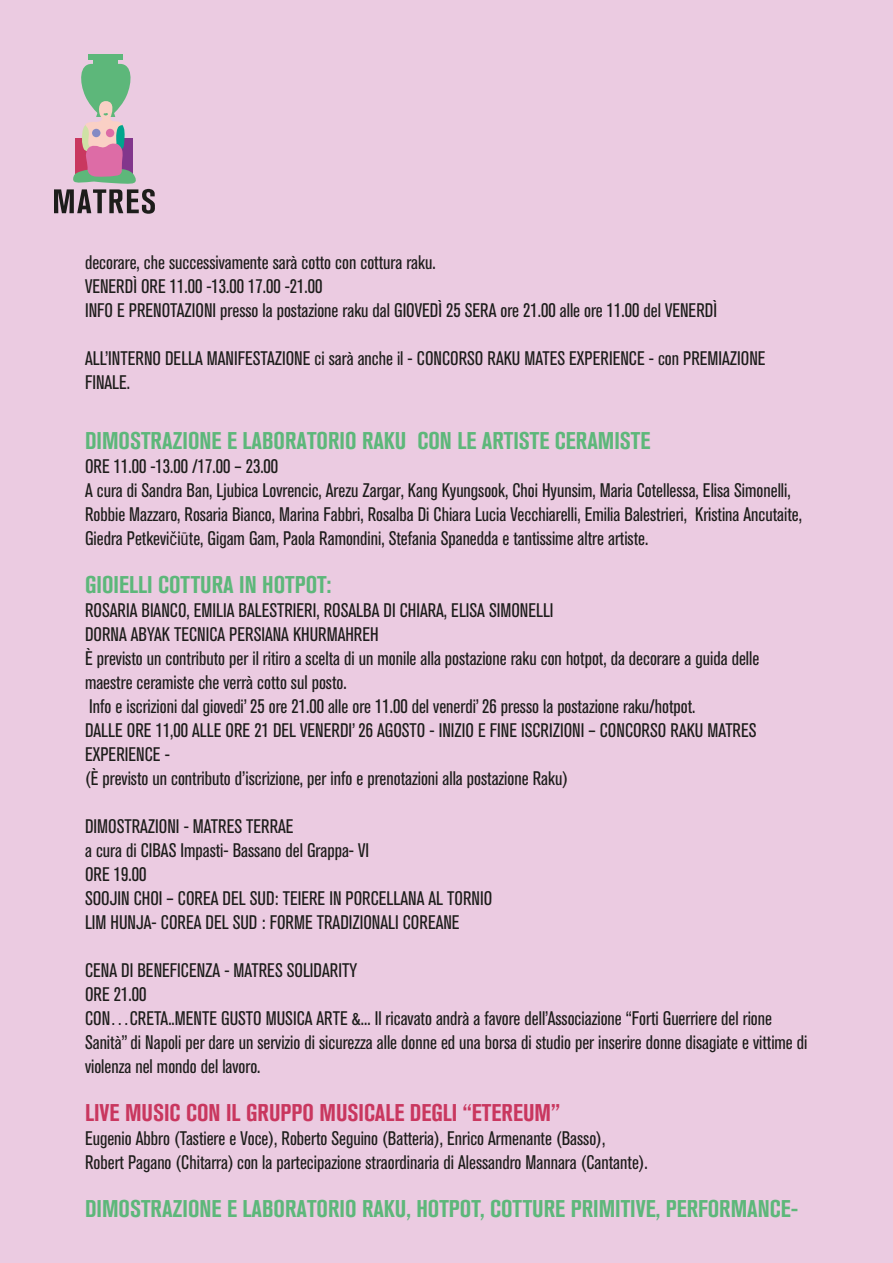
<style>
.page{position:relative;width:893px;height:1263px;background:#ebcbe1}
.page>*{position:absolute;margin:0;border:0;box-sizing:border-box;transform-origin:0 0}
.t1{font:700 condensed 24px "Akzidenz Grotesk BQ";color:#5db77a}
.t2{font:700 condensed 24px "Akzidenz Grotesk BQ";color:#c9375f}
.t3{font:condensed 19.5px/24px "Akzidenz Grotesk BQ";color:#1d1d1b}
.s1{font-family:"Barlow Condensed";font-stretch:normal}
</style>
<div class="page">
<div style="left:93px;top:58px;width:25px;height:7px;background:#5db77a"></div>
<div style="left:88px;top:54px;width:35px;height:5px;background:#5db77a"></div>
<svg style="left:54px;top:64px;width:101px;height:150px"></svg>
<p class="t3" style="left:85px;top:250px;width:633px">decorare, che successivamente sarà cotto con cottura raku.<br>VENERDÌ ORE 11.00 -13.00 17.00 -21.00<br>INFO E PRENOTAZIONI presso la postazione raku dal GIOVEDÌ 25 SERA ore 21.00 alle ore 11.00 del VENERDÌ</p>
<p class="t3" style="left:85px;top:346px;width:682px">ALL’INTERNO DELLA MANIFESTAZIONE ci sarà anche il - CONCORSO RAKU MATES EXPERIENCE - con PREMIAZIONE<br>FINALE.</p>
<p class="t1" style="left:85px;top:427px;width:567px">DIMOSTRAZIONE E LABORATORIO RAKU CON LE ARTISTE CERAMISTE</p>
<p class="t3" style="left:85px;top:454px;width:718px">ORE 11.00 -13.00 /17.00 – 23.00<br>A cura di Sandra Ban, Ljubica Lovrencic, Arezu Zargar, Kang Kyungsook, Choi Hyunsim, Maria Cotellessa, Elisa Simonelli, Robbie Mazzaro, Rosaria Bianco, Marina Fabbri, Rosalba Di Chiara Lucia Vecchiarelli, Emilia Balestrieri, Kristina Ancutaite, Giedra Petkevi<span class="s1">č</span>i<span class="s1">ū</span>te, Gigam Gam, Paola Ramondini, Stefania Spanedda e tantissime altre artiste.</p>
<p class="t1" style="left:85px;top:571px;width:248px">GIOIELLI COTTURA IN HOTPOT:</p>
<p class="t3" style="left:85px;top:598px;width:676px">ROSARIA BIANCO, EMILIA BALESTRIERI, ROSALBA DI CHIARA, ELISA SIMONELLI<br>DORNA ABYAK TECNICA PERSIANA KHURMAHREH<br>È previsto un contributo per il ritiro a scelta di un monile alla postazione raku con hotpot, da decorare a guida delle maestre ceramiste che verrà cotto sul posto.<br>Info e iscrizioni dal giovedi’ 25 ore 21.00 alle ore 11.00 del venerdi’ 26 presso la postazione raku/hotpot.<br>DALLE ORE 11,00 ALLE ORE 21 DEL VENERDI’ 26 AGOSTO - INIZIO E FINE ISCRIZIONI – CONCORSO RAKU MATRES EXPERIENCE -<br>(È previsto un contributo d’iscrizione, per info e prenotazioni alla postazione Raku)</p>
<p class="t3" style="left:85px;top:815px;width:409px">DIMOSTRAZIONI - MATRES TERRAE<br>a cura di CIBAS Impasti- Bassano del Grappa- VI<br>ORE 19.00<br>SOOJIN CHOI – COREA DEL SUD: TEIERE IN PORCELLANA AL TORNIO LIM HUNJA- COREA DEL SUD : FORME TRADIZIONALI COREANE</p>
<p class="t3" style="left:85px;top:959px;width:724px">CENA DI BENEFICENZA - MATRES SOLIDARITY<br>ORE 21.00<br>CON…CRETA..MENTE GUSTO MUSICA ARTE &amp;... Il ricavato andrà a favore dell’Associazione “Forti Guerriere del rione Sanità” di Napoli per dare un servizio di sicurezza alle donne ed una borsa di studio per inserire donne disagiate e vittime di violenza nel mondo del lavoro.</p>
<p class="t2" style="left:85px;top:1099px;width:476px">LIVE MUSIC CON IL GRUPPO MUSICALE DEGLI “ETEREUM”</p>
<p class="t3" style="left:85px;top:1126px;width:564px">Eugenio Abbro (Tastiere e Voce), Roberto Seguino (Batteria), Enrico Armenante (Basso),<br>Robert Pagano (Chitarra) con la partecipazione straordinaria di Alessandro Mannara (Cantante).</p>
<p class="t1" style="left:85px;top:1195px;width:715px">DIMOSTRAZIONE E LABORATORIO RAKU, HOTPOT, COTTURE PRIMITIVE, PERFORMANCE-</p>
</div>
